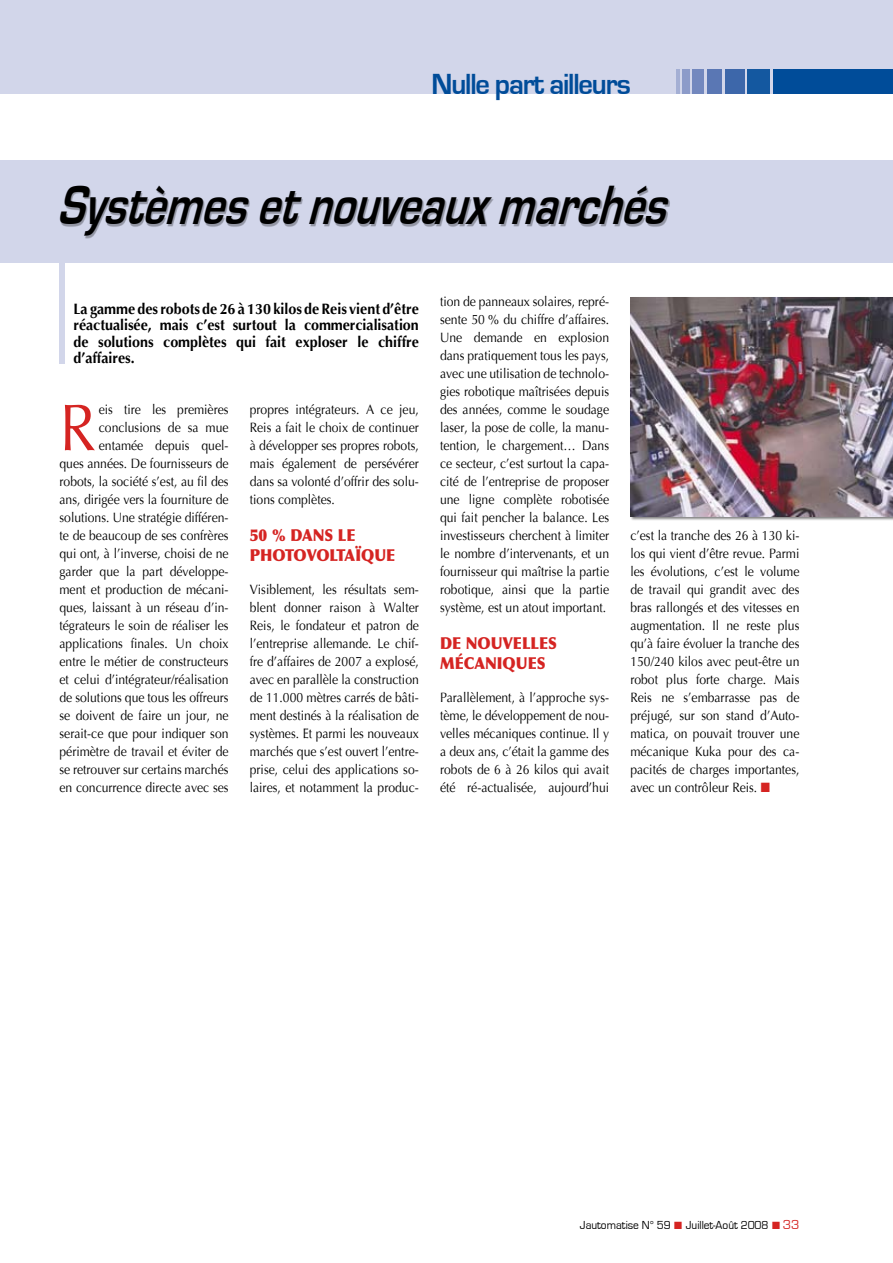
<style>
.page{position:relative;width:893px;height:1263px;background:#fff}
.page>*{position:absolute;margin:0;border:0;box-sizing:border-box;transform-origin:0 0}
.t1{font:66.15px "Optima";color:#d52422;scale:.9 1}
.t2{font:italic 700 57px "Eurostile";color:#000;scale:.78 1}
.t3{font:700 30px "Eurostile";letter-spacing:-.04em;color:#004c99;scale:.95 1}
.t4{font:900 16.5px/19.8px "Optima";color:#d52422;scale:.9 1}
.t5{font:700 15px/16.5px "Optima";color:#000;text-align:justify;scale:.95 1}
.t6{font:13.5px/18px "Optima";color:#000;text-align:justify;scale:.9 1}
.t7{font:12px "Eurostile";color:#000;scale:.95 1}
.s1{color:#d52422}
.s2{font-size:13.5px;color:#d52422}
</style>
<div class="page">
<hr style="left:0;top:94px;width:1px;height:238px;background:#d2d6ea">
<div style="left:0;top:0;width:893px;height:94px;background:#d2d6ea"></div>
<div style="left:773px;top:70px;width:120px;height:24px;background:#004c99"></div>
<div style="left:747px;top:70px;width:23px;height:24px;background:#1458a0"></div>
<div style="left:725px;top:70px;width:19px;height:24px;background:#3d67aa"></div>
<div style="left:707px;top:70px;width:15px;height:24px;background:#5a77b4"></div>
<div style="left:693px;top:70px;width:11px;height:24px;background:#7388be"></div>
<div style="left:683px;top:70px;width:7px;height:24px;background:#8c9bc9"></div>
<hr style="left:676px;top:70px;width:4px;height:24px;background:#a4afd4">
<div style="left:0;top:160px;width:893px;height:102px;background:#d2d6ea"></div>
<div style="left:60px;top:239px;width:5px;height:125px;background:#d2d6ea"></div>
<div style="left:45px;top:174px;width:687px;height:67px;background:#000;opacity:.3"></div>
<div style="left:629px;top:296px;width:264px;height:225px;background:#000;opacity:.5"></div>
<img style="left:630px;top:297px;width:263px;height:219px">
<h3 class="t3" style="left:431px;top:67px;width:211px">Nulle part ailleurs</h3>
<h2 class="t2" style="left:57px;top:175px;width:803px">Systèmesetnouveauxmarchés</h2>
<p class="t5" style="left:73px;top:301px;width:365px">La gamme des robots de 26 à 130 kilos de Reis vient d’être réactualisée, mais c’est surtout la commercialisation de solutions complètes qui fait exploser le chiffre d’affaires.</p>
<h1 class="t1" style="left:60px;top:389px;width:42px">R</h1>
<p class="t6" style="left:60px;top:401px;width:189px;text-align:right">eis tire les premières conclusions de sa mue entamée depuis quel-<br>ques années. De fournisseurs de robots, la société s’est, au fil des ans, dirigée vers la fourniture de solutions. Une stratégie différen&shy;te de beaucoup de ses confrères qui ont, à l’inverse, choisi de ne garder que la part développe&shy;ment et production de mécani&shy;ques, laissant à un réseau d’in&shy;tégrateurs le soin de réaliser les applications finales. Un choix entre le métier de constructeurs et celui d’intégrateur/réalisation de solutions que tous les offreurs se doivent de faire un jour, ne serait-ce que pour indiquer son périmètre de travail et éviter de se retrouver sur certains marchés en concurrence directe avec ses</p>
<p class="t6" style="left:250px;top:401px;width:189px">propres intégrateurs. A ce jeu, Reis a fait le choix de continuer à développer ses propres robots, mais également de persévérer dans sa volonté d’offrir des solu&shy;tions complètes.</p>
<p class="t4" style="left:250px;top:525px;width:163px">50 % DANS LE<br>PHOTOVOLTAÏQUE</p>
<p class="t6" style="left:250px;top:581px;width:189px">Visiblement, les résultats sem&shy;blent donner raison à Walter Reis, le fondateur et patron de l’entreprise allemande. Le chif&shy;fre d’affaires de 2007 a explosé, avec en parallèle la construction de 11.000 mètres carrés de bâti&shy;ment destinés à la réalisation de systèmes. Et parmi les nouveaux marchés que s’est ouvert l’entre&shy;prise, celui des applications so&shy;laires, et notamment la produc-</p>
<p class="t6" style="left:440px;top:293px;width:189px">tion de panneaux solaires, repré&shy;sente 50 % du chiffre d’affaires.<br>Une demande en explosion dans pratiquement tous les pays, avec une utilisation de technolo&shy;gies robotique maîtrisées depuis des années, comme le soudage laser, la pose de colle, la manu&shy;tention, le chargement… Dans ce secteur, c’est surtout la capa&shy;cité de l’entreprise de proposer une ligne complète robotisée qui fait pencher la balance. Les investisseurs cherchent à limiter le nombre d’intervenants, et un fournisseur qui maîtrise la partie robotique, ainsi que la partie système, est un atout important.</p>
<p class="t4" style="left:440px;top:633px;width:131px">DE NOUVELLES<br>MÉCANIQUES</p>
<p class="t6" style="left:440px;top:689px;width:189px">Parallèlement, à l’approche sys&shy;tème, le développement de nou&shy;velles mécaniques continue. Il y a deux ans, c’était la gamme des robots de 6 à 26 kilos qui avait été ré-actualisée, aujourd’hui</p>
<p class="t6" style="left:630px;top:527px;width:189px">c’est la tranche des 26 à 130 ki&shy;los qui vient d’être revue. Parmi les évolutions, c’est le volume de travail qui grandit avec des bras rallongés et des vitesses en augmentation. Il ne reste plus qu’à faire évoluer la tranche des 150/240 kilos avec peut-être un robot plus forte charge. Mais Reis ne s’embarrasse pas de préjugé, sur son stand d’Auto&shy;matica, on pouvait trouver une mécanique Kuka pour des ca&shy;pacités de charges importantes, avec un contrôleur Reis. <span class="s1">■</span></p>
<p class="t7" style="left:580px;top:1218px;width:233px">Jautomatise N° 59 <span class="s1">■</span> Juillet-Août 2008 <span class="s1">■</span> <span class="s2">33</span></p>
</div>
